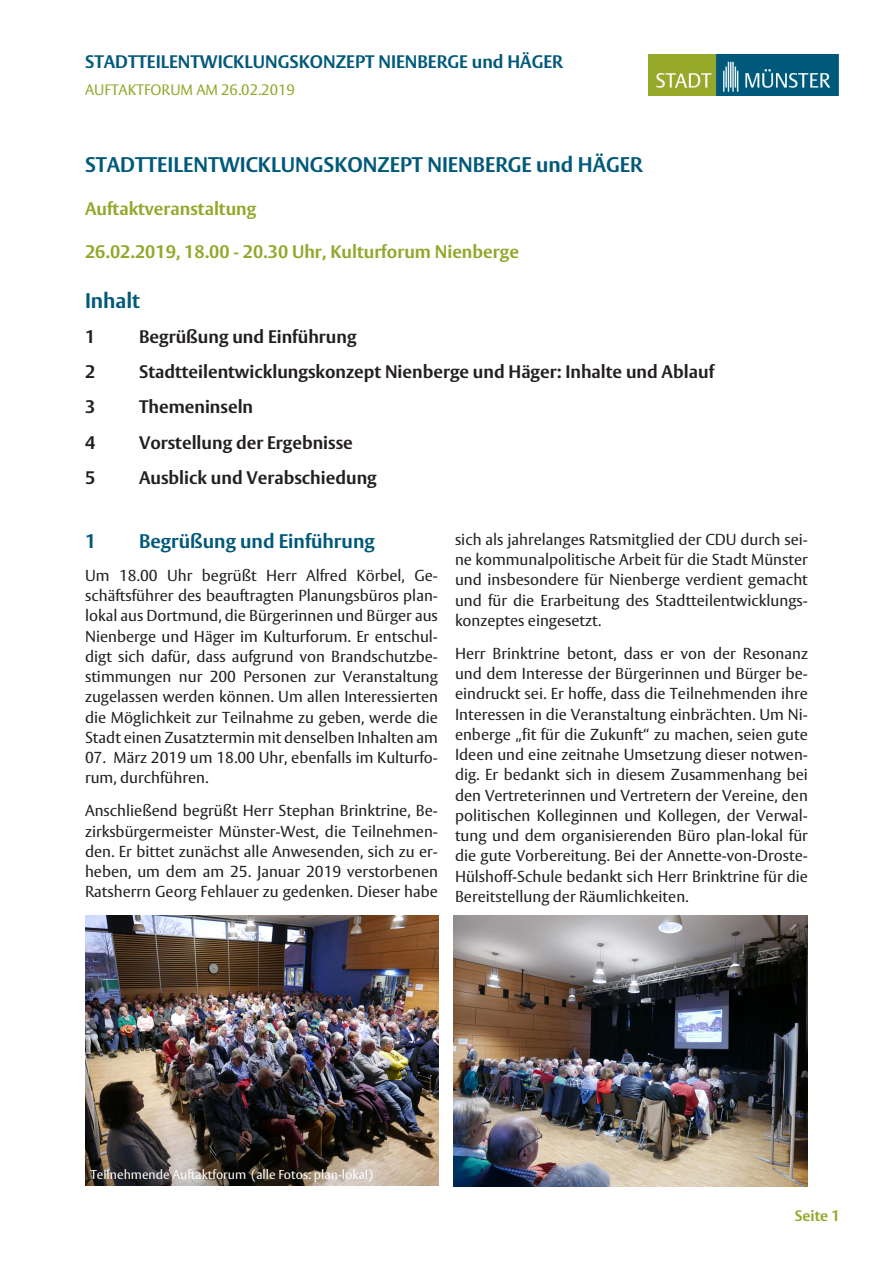
<style>
.page{position:relative;width:893px;height:1263px;background:#fff}
.page>*{position:absolute;margin:0;border:0;box-sizing:border-box;transform-origin:0 0}
.t1{font:700 21px "Vesta Pro";color:#00597a}
.t2{font:700 19.5px "Vesta Pro";color:#00597a}
.Fließtext_Fett{font:700 18px "Vesta Pro";color:#231f20}
.Tehmeninseln_Zusamme{font:700 18px "Vesta Pro";color:#92a82a}
.t3{font:700 18px "Vesta Pro";color:#00597a}
.Fließtext{font:15.75px/20.2px "Vesta Pro";color:#231f20;text-align:justify}
.t4{font:15px "Vesta Pro";color:#92a82a}
.t5{font:700 15px "Vesta Pro";color:#92a82a}
.t6{font:12.75px "Vesta Pro";color:#fff}
</style>
<div class="page">
<img style="left:649px;top:54px;width:190px;height:41px">
<img style="left:85px;top:915px;width:354px;height:271px">
<img style="left:453px;top:915px;width:355px;height:271px">
<p class="t3" style="left:85px;top:51px;width:479px">STADTTEILENTWICKLUNGSKONZEPT NIENBERGE und HÄGER</p>
<p class="t4" style="left:85px;top:81px;width:211px">AUFTAKTFORUM AM 26.02.2019</p>
<h1 class="t1" style="left:85px;top:152px;width:559px">STADTTEILENTWICKLUNGSKONZEPT NIENBERGE und HÄGER</h1>
<h2 class="Tehmeninseln_Zusamme" style="left:85px;top:198px;width:173px">Auftaktveranstaltung</h2>
<p class="Tehmeninseln_Zusamme" style="left:85px;top:240px;width:435px">26.02.2019, 18.00 - 20.30 Uhr, Kulturforum Nienberge</p>
<h2 class="t1" style="left:85px;top:287px;width:57px">Inhalt</h2>
<p class="Fließtext_Fett" style="left:85px;top:325px;width:12px">1</p>
<p class="Fließtext_Fett" style="left:139px;top:325px;width:219px">Begrüßung und Einführung</p>
<p class="Fließtext_Fett" style="left:85px;top:361px;width:12px">2</p>
<p class="Fließtext_Fett" style="left:139px;top:361px;width:577px">Stadtteilentwicklungskonzept Nienberge und Häger: Inhalte und Ablauf</p>
<p class="Fließtext_Fett" style="left:85px;top:396px;width:12px">3</p>
<p class="Fließtext_Fett" style="left:139px;top:396px;width:116px">Themeninseln</p>
<p class="Fließtext_Fett" style="left:85px;top:431px;width:12px">4</p>
<p class="Fließtext_Fett" style="left:139px;top:431px;width:215px">Vorstellung der Ergebnisse</p>
<p class="Fließtext_Fett" style="left:85px;top:466px;width:12px">5</p>
<p class="Fließtext_Fett" style="left:139px;top:466px;width:239px">Ausblick und Verabschiedung</p>
<h2 class="t2" style="left:85px;top:529px;width:13px">1</h2>
<h2 class="t2" style="left:139px;top:529px;width:237px">Begrüßung und Einführung</h2>
<p class="Fließtext" style="left:85px;top:565px;width:354px">Um 18.00 Uhr begrüßt Herr Alfred Körbel, Ge&shy;schäftsführer des beauftragten Planungsbüros plan&shy;lokal aus Dortmund, die Bürgerinnen und Bürger aus Nienberge und Häger im Kulturforum. Er entschul&shy;digt sich dafür, dass aufgrund von Brandschutzbe&shy;stimmungen nur 200 Personen zur Veranstaltung zugelassen werden können. Um allen Interessierten die Möglichkeit zur Teilnahme zu geben, werde die Stadt einen Zusatztermin mit denselben Inhalten am</p>
<p class="Fließtext" style="left:85px;top:747px;width:354px">07. März 2019 um 18.00 Uhr, ebenfalls im Kulturfo&shy;rum, durchführen.</p>
<p class="Fließtext" style="left:85px;top:800px;width:354px">Anschließend begrüßt Herr Stephan Brinktrine, Be&shy;zirksbürgermeister Münster-West, die Teilnehmen&shy;den. Er bittet zunächst alle Anwesenden, sich zu er&shy;heben, um dem am 25. Januar 2019 verstorbenen Ratsherrn Georg Fehlauer zu gedenken. Dieser habe</p>
<p class="Fließtext" style="left:455px;top:529px;width:354px">sich als jahrelanges Ratsmitglied der CDU durch sei&shy;ne kommunalpolitische Arbeit für die Stadt Münster und insbesondere für Nienberge verdient gemacht und für die Erarbeitung des Stadtteilentwicklungs&shy;konzeptes eingesetzt.</p>
<p class="Fließtext" style="left:455px;top:643px;width:354px">Herr Brinktrine betont, dass er von der Resonanz und dem Interesse der Bürgerinnen und Bürger be&shy;eindruckt sei. Er hoffe, dass die Teilnehmenden ihre Interessen in die Veranstaltung einbrächten. Um Ni&shy;enberge „fit für die Zukunft“ zu machen, seien gute Ideen und eine zeitnahe Umsetzung dieser notwen&shy;dig. Er bedankt sich in diesem Zusammenhang bei den Vertreterinnen und Vertretern der Vereine, den politischen Kolleginnen und Kollegen, der Verwal&shy;tung und dem organisierenden Büro plan-lokal für die gute Vorbereitung. Bei der Annette-von-Droste-Hülshoff-Schule bedankt sich Herr Brinktrine für die Bereitstellung der Räumlichkeiten.</p>
<p class="t6" style="left:90px;top:1166px;width:284px">Teilnehmende Auftaktforum (alle Fotos: plan-lokal)</p>
<p class="t5" style="left:795px;top:1206px;width:47px">Seite 1</p>
</div>
